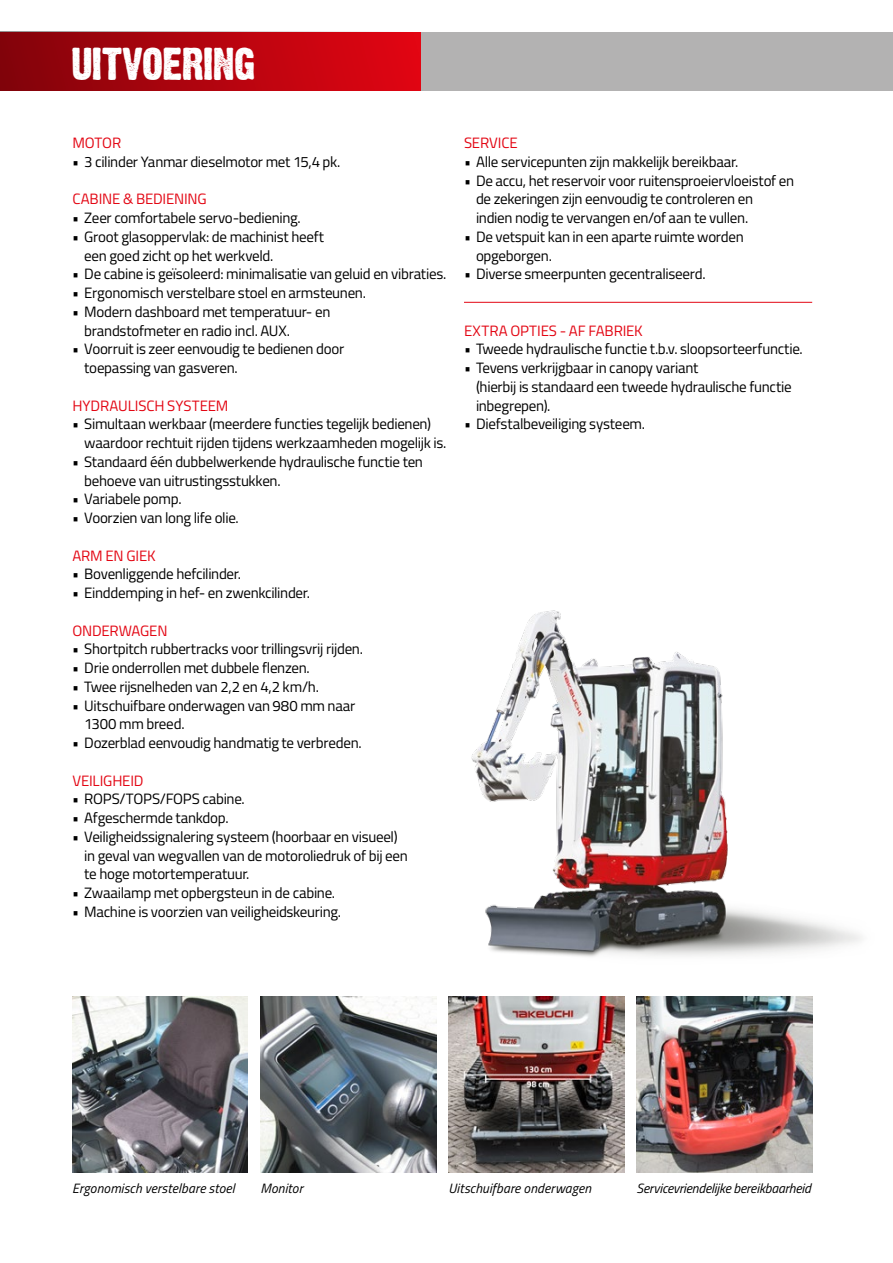
<style>
.page{position:relative;width:893px;height:1263px;background:#fff}
.page>*{position:absolute;margin:0;border:0;box-sizing:border-box;transform-origin:0 0}
.t1{font:40.5px "Dirty Headline";letter-spacing:-.015em;color:#fff}
.t2{font:15px/18.8px "Titillium";letter-spacing:-.02em;color:#000}
.t3{font:15px "Titillium";letter-spacing:-.01em;color:#e30613}
.t4{font:italic 13.5px "Titillium";color:#000}
</style>
<div class="page">
<img style="left:471px;top:610px;width:391px;height:347px">
<div style="left:408px;top:32px;width:485px;height:59px;background:#b3b2b2"></div>
<hr style="left:0;top:32px;width:1px;height:551px;background:#b3b2b2">
<div style="left:0;top:32px;width:420px;height:59px;background:linear-gradient(to right,#82030a,#e30513)"></div>
<img style="left:72px;top:996px;width:176px;height:176px">
<img style="left:448px;top:996px;width:176px;height:176px">
<img style="left:260px;top:996px;width:176px;height:176px">
<img style="left:636px;top:996px;width:176px;height:176px">
<hr style="left:464px;top:302px;width:348px;height:1px;background:#e30613">
<h1 class="t1" style="left:71px;top:36px;width:186px">UITVOERING</h1>
<p class="t3" style="left:72px;top:132px;width:50px">MOTOR</p>
<p class="t2" style="left:72px;top:151px;width:270px">• 3 cilinder Yanmar dieselmotor met 15,4 pk.</p>
<p class="t3" style="left:72px;top:188px;width:136px">CABINE &amp; BEDIENING</p>
<p class="t2" style="left:72px;top:208px;width:230px">• Zeer comfortabele servo-bediening.</p>
<p class="t2" style="left:84px;top:226px;width:241px;text-indent:-12px">• Groot glasoppervlak: de machinist heeft een goed zicht op het werkveld.</p>
<p class="t2" style="left:72px;top:264px;width:376px">• De cabine is geïsoleerd: minimalisatie van geluid en vibraties.</p>
<p class="t2" style="left:72px;top:283px;width:295px">• Ergonomisch verstelbare stoel en armsteunen.</p>
<p class="t2" style="left:84px;top:301px;width:248px;text-indent:-12px">• Modern dashboard met temperatuur- en brandstofmeter en radio incl. AUX.</p>
<p class="t2" style="left:84px;top:339px;width:261px;text-indent:-12px">• Voorruit is zeer eenvoudig te bedienen door toepassing van gasveren.</p>
<p class="t3" style="left:72px;top:394px;width:158px">HYDRAULISCH SYSTEEM</p>
<p class="t2" style="left:84px;top:414px;width:364px;text-indent:-12px">• Simultaan werkbaar (meerdere functies tegelijk bedienen) waardoor rechtuit rijden tijdens werkzaamheden mogelijk is.</p>
<p class="t2" style="left:84px;top:451px;width:340px;text-indent:-12px">• Standaard één dubbelwerkende hydraulische functie ten behoeve van uitrustingsstukken.</p>
<p class="t2" style="left:72px;top:489px;width:111px">• Variabele pomp.</p>
<p class="t2" style="left:72px;top:508px;width:168px">• Voorzien van long life olie.</p>
<p class="t3" style="left:72px;top:544px;width:85px">ARM EN GIEK</p>
<p class="t2" style="left:72px;top:564px;width:170px">• Bovenliggende hefcilinder.</p>
<p class="t2" style="left:72px;top:583px;width:239px">• Einddemping in hef- en zwenkcilinder.</p>
<p class="t3" style="left:72px;top:619px;width:97px">ONDERWAGEN</p>
<p class="t2" style="left:72px;top:639px;width:292px">• Shortpitch rubbertracks voor trillingsvrij rijden.</p>
<p class="t2" style="left:72px;top:658px;width:239px">• Drie onderrollen met dubbele flenzen.</p>
<p class="t2" style="left:72px;top:676px;width:248px">• Twee rijsnelheden van 2,2 en 4,2 km/h.</p>
<p class="t2" style="left:84px;top:695px;width:273px;text-indent:-12px">• Uitschuifbare onderwagen van 980 mm naar<br>1300 mm breed.</p>
<p class="t2" style="left:72px;top:733px;width:291px">• Dozerblad eenvoudig handmatig te verbreden.</p>
<p class="t3" style="left:72px;top:769px;width:73px">VEILIGHEID</p>
<p class="t2" style="left:72px;top:789px;width:174px">• ROPS/TOPS/FOPS cabine.</p>
<p class="t2" style="left:72px;top:808px;width:158px">• Afgeschermde tankdop.</p>
<p class="t2" style="left:84px;top:826px;width:325px;text-indent:-12px">• Veiligheidssignalering systeem (hoorbaar en visueel) in geval van wegvallen van de motoroliedruk of bij een te hoge motortemperatuur.</p>
<p class="t2" style="left:72px;top:883px;width:264px">• Zwaailamp met opbergsteun in de cabine.</p>
<p class="t2" style="left:72px;top:901px;width:270px">• Machine is voorzien van veiligheidskeuring.</p>
<p class="t3" style="left:464px;top:132px;width:55px">SERVICE</p>
<p class="t2" style="left:464px;top:151px;width:276px">• Alle servicepunten zijn makkelijk bereikbaar.</p>
<p class="t2" style="left:476px;top:170px;width:320px;text-indent:-12px">• De accu, het reservoir voor ruitensproeiervloeistof en de zekeringen zijn eenvoudig te controleren en<br>indien nodig te vervangen en/of aan te vullen.</p>
<p class="t2" style="left:476px;top:226px;width:269px;text-indent:-12px">• De vetspuit kan in een aparte ruimte worden opgeborgen.</p>
<p class="t2" style="left:464px;top:264px;width:243px">• Diverse smeerpunten gecentraliseerd.</p>
<p class="t3" style="left:464px;top:319px;width:180px">EXTRA OPTIES - AF FABRIEK</p>
<p class="t2" style="left:464px;top:339px;width:340px">• Tweede hydraulische functie t.b.v. sloopsorteerfunctie.</p>
<p class="t2" style="left:476px;top:358px;width:317px;text-indent:-12px">• Tevens verkrijgbaar in canopy variant<br>(hierbij is standaard een tweede hydraulische functie inbegrepen).</p>
<p class="t2" style="left:464px;top:414px;width:183px">• Diefstalbeveiliging systeem.</p>
<p class="t4" style="left:72px;top:1179px;width:164px">Ergonomisch verstelbare stoel</p>
<p class="t4" style="left:260px;top:1179px;width:44px">Monitor</p>
<p class="t4" style="left:448px;top:1179px;width:144px">Uitschuifbare onderwagen</p>
<p class="t4" style="left:636px;top:1179px;width:176px">Servicevriendelijke bereikbaarheid</p>
</div>
